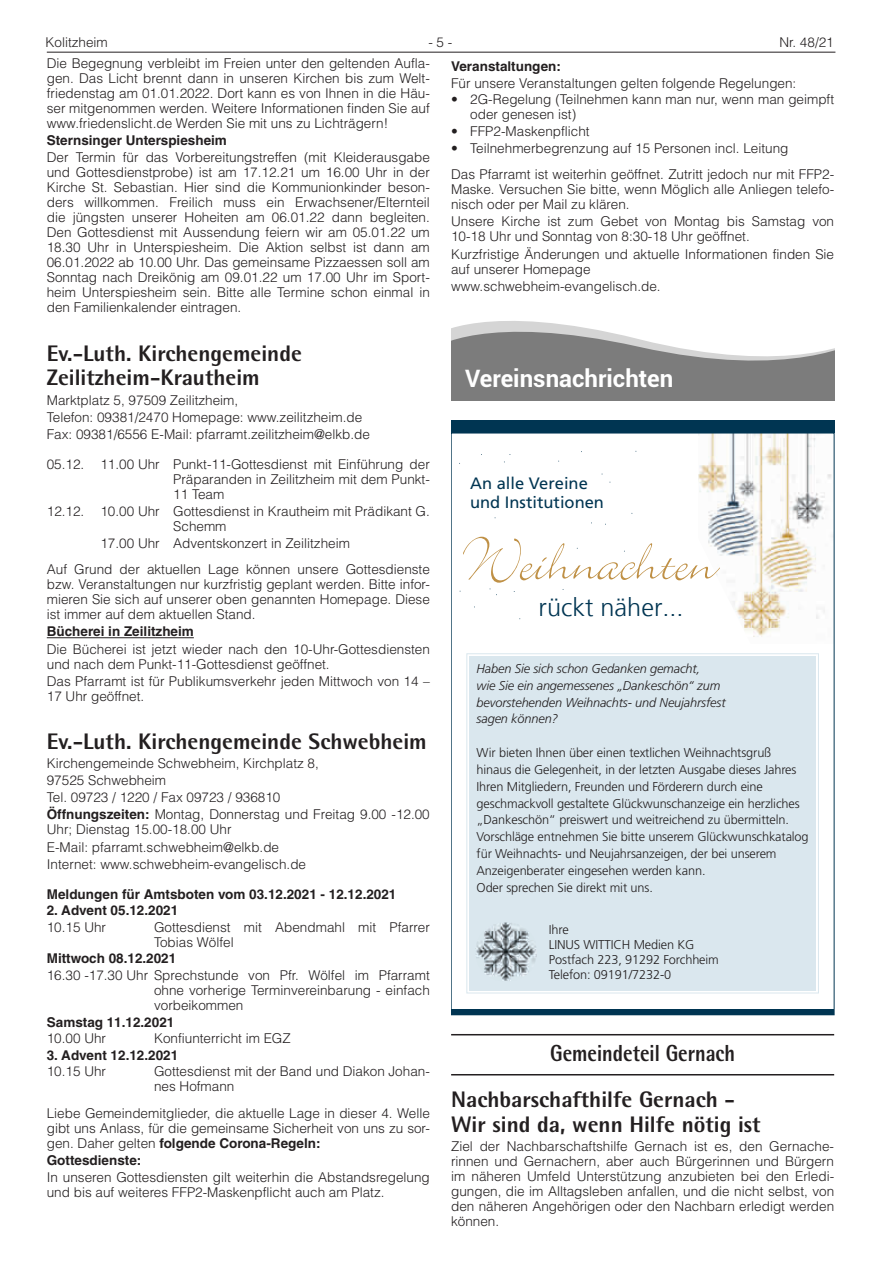
<style>
.page{position:relative;width:881px;height:1263px;background:#fff}
.page>*{position:absolute;margin:0;border:0;box-sizing:border-box;transform-origin:0 0}
.t1{font:67.5px "Bickley Script Plain";color:#bf9045;scale:.95 1}
.t2{font:300 25.35px "Frutiger";color:#003552}
.t3{font:700 24px "Roboto";color:#fff}
.t4{font:800 23.25px "Agfa Rotis Semisans";color:#231f20;scale:.85 1}
.t5{font:800 22.5px/24.8px "Agfa Rotis Semisans";color:#231f20}
.t6{font:16.5px/19.8px "Frutiger LT";color:#003552}
.t7{font:300 13.5px/15px "Helvetica LT";color:#231f20}
.t8{font:700 13.5px "Helvetica LT";color:#231f20}
.t9{font:300 12.75px/16.8px "Frutiger LT";letter-spacing:-.01em;color:#231f20}
.t10{font:italic 300 12.75px/16.8px "Frutiger LT";letter-spacing:-.01em;color:#231f20}
.s1{font-weight:700}
</style>
<div class="page">
<hr style="left:47px;top:52px;width:788px;height:1px;background:#231f20">
<hr style="left:451px;top:1034px;width:382px;height:1px;background:#231f20">
<hr style="left:451px;top:1074px;width:382px;height:1px;background:#231f20">
<svg style="left:451px;top:321px;width:382px;height:80px"></svg>
<img style="left:698px;top:435px;width:133px;height:202px">
<div style="left:451px;top:420px;width:382px;height:13px;background:#003552"></div>
<div style="left:451px;top:1009px;width:382px;height:6px;background:#003552"></div>
<div style="left:466px;top:653px;width:353px;height:341px;background:#dae7ee"></div>
<div style="left:469px;top:656px;width:346px;height:334px;border:3px solid #dae7ee"></div>
<img style="left:475px;top:922px;width:61px;height:59px">
<hr style="left:47px;top:637px;width:147px;height:1px;background:#231f20">
<p class="t7" style="left:45px;top:34px;width:64px">Kolitzheim</p>
<p class="t7" style="left:428px;top:34px;width:26px">- 5 -</p>
<p class="t7" style="left:779px;top:34px;width:56px">Nr. 48/21</p>
<p class="t8" style="left:451px;top:58px;width:111px">Veranstaltungen:</p>
<p class="t7" style="left:451px;top:75px;width:346px">Für unsere Veranstaltungen gelten folgende Regelungen:</p>
<p class="t7" style="left:470px;top:92px;width:365px;text-indent:-19px">• 2G-Regelung (Teilnehmen kann man nur, wenn man geimpft oder genesen ist)</p>
<p class="t7" style="left:451px;top:124px;width:140px">• FFP2-Maskenpflicht</p>
<p class="t7" style="left:451px;top:135px;width:384px;line-height:26.5px">• Teilnehmerbegrenzung auf 15 Personen incl. Leitung<br>Das Pfarramt ist weiterhin geöffnet. Zutritt jedoch nur mit FFP2-</p>
<p class="t7" style="left:451px;top:182px;width:384px">Maske. Versuchen Sie bitte, wenn Möglich alle Anliegen telefo&shy;nisch oder per Mail zu klären.</p>
<p class="t7" style="left:451px;top:214px;width:384px">Unsere Kirche ist zum Gebet von Montag bis Samstag von<br>10-18 Uhr und Sonntag von 8:30-18 Uhr geöffnet.</p>
<p class="t7" style="left:451px;top:246px;width:384px">Kurzfristige Änderungen und aktuelle Informationen finden Sie auf unserer Homepage</p>
<p class="t7" style="left:451px;top:278px;width:211px">www.schwebheim-evangelisch.de.</p>
<p class="t7" style="left:47px;top:56px;width:384px;text-align:justify">Die Begegnung verbleibt im Freien unter den geltenden Aufla&shy;gen. Das Licht brennt dann in unseren Kirchen bis zum Welt&shy;friedenstag am 01.01.2022. Dort kann es von Ihnen in die Häu&shy;ser mitgenommen werden. Weitere Informationen finden Sie auf www.friedenslicht.de Werden Sie mit uns zu Lichträgern!</p>
<p class="t8" style="left:47px;top:132px;width:181px">Sternsinger Unterspiesheim</p>
<p class="t7" style="left:47px;top:150px;width:384px;text-align:justify">Der Termin für das Vorbereitungstreffen (mit Kleiderausgabe und Gottesdienstprobe) ist am 17.12.21 um 16.00 Uhr in der Kirche St. Sebastian. Hier sind die Kommunionkinder beson&shy;ders willkommen. Freilich muss ein Erwachsener/Elternteil die jüngsten unserer Hoheiten am 06.01.22 dann begleiten.<br>Den Gottesdienst mit Aussendung feiern wir am 05.01.22 um 18.30 Uhr in Unterspiesheim. Die Aktion selbst ist dann am 06.01.2022 ab 10.00 Uhr. Das gemeinsame Pizzaessen soll am Sonntag nach Dreikönig am 09.01.22 um 17.00 Uhr im Sport&shy;heim Unterspiesheim sein. Bitte alle Termine schon einmal in den Familienkalender eintragen.</p>
<h3 class="t5" style="left:47px;top:340px;width:256px">Ev.-Luth. Kirchengemeinde<br>Zeilitzheim-Krautheim</h3>
<p class="t7" style="left:47px;top:391px;width:324px;line-height:17.1px">Marktplatz 5, 97509 Zeilitzheim,<br>Telefon: 09381/2470 Homepage: www.zeilitzheim.de<br>Fax: 09381/6556 E-Mail: pfarramt.zeilitzheim@elkb.de</p>
<p class="t7" style="left:173px;top:457px;width:258px;text-align:justify;text-indent:-126px">05.12. 11.00 Uhr Punkt-11-Gottesdienst mit Einführung der Präparanden in Zeilitzheim mit dem Punkt-11 Team</p>
<p class="t7" style="left:173px;top:504px;width:258px;text-indent:-126px">12.12. 10.00 Uhr Gottesdienst in Krautheim mit Prädikant G.<br>Schemm</p>
<p class="t7" style="left:47px;top:530px;width:384px;line-height:26.5px;text-indent:54px">17.00 Uhr Adventskonzert in Zeilitzheim<br>Auf Grund der aktuellen Lage können unsere Gottesdienste</p>
<p class="t7" style="left:47px;top:577px;width:384px;text-align:justify">bzw. Veranstaltungen nur kurzfristig geplant werden. Bitte infor&shy;mieren Sie sich auf unserer oben genannten Homepage. Diese ist immer auf dem aktuellen Stand.</p>
<p class="t8" style="left:47px;top:623px;width:148px">Bücherei in Zeilitzheim</p>
<p class="t7" style="left:47px;top:641px;width:384px">Die Bücherei ist jetzt wieder nach den 10-Uhr-Gottesdiensten und nach dem Punkt-11-Gottesdienst geöffnet.</p>
<p class="t7" style="left:47px;top:673px;width:384px">Das Pfarramt ist für Publikumsverkehr jeden Mittwoch von 14 –<br>17 Uhr geöffnet.</p>
<h3 class="t5" style="left:47px;top:728px;width:381px">Ev.-Luth. Kirchengemeinde Schwebheim</h3>
<p class="t7" style="left:47px;top:754px;width:384px;line-height:17.1px">Kirchengemeinde Schwebheim, Kirchplatz 8,<br>97525 Schwebheim<br>Tel. 09723 / 1220 / Fax 09723 / 936810<br><span class="s1">Öffnungszeiten:</span> Montag, Donnerstag und Freitag 9.00 -12.00</p>
<p class="t7" style="left:47px;top:821px;width:261px;line-height:17.1px">Uhr; Dienstag 15.00-18.00 Uhr<br>E-Mail: pfarramt.schwebheim@elkb.de<br>Internet: www.schwebheim-evangelisch.de</p>
<p class="t8" style="left:47px;top:886px;width:351px">Meldungen für Amtsboten vom 03.12.2021 - 12.12.2021</p>
<p class="t8" style="left:47px;top:902px;width:133px">2. Advent 05.12.2021</p>
<p class="t7" style="left:47px;top:919px;width:61px">10.15 Uhr</p>
<p class="t7" style="left:154px;top:919px;width:277px">Gottesdienst mit Abendmahl mit Pfarrer<br>Tobias Wölfel</p>
<p class="t8" style="left:47px;top:950px;width:131px">Mittwoch 08.12.2021</p>
<p class="t7" style="left:154px;top:968px;width:277px;text-align:justify;text-indent:-107px">16.30 -17.30 Uhr Sprechstunde von Pfr. Wölfel im Pfarramt ohne vorherige Terminvereinbarung - einfach vorbeikommen</p>
<p class="t8" style="left:47px;top:1013px;width:129px">Samstag 11.12.2021</p>
<p class="t7" style="left:47px;top:1031px;width:61px">10.00 Uhr</p>
<p class="t7" style="left:154px;top:1031px;width:138px">Konfiunterricht im EGZ</p>
<p class="t8" style="left:47px;top:1047px;width:133px">3. Advent 12.12.2021</p>
<p class="t7" style="left:47px;top:1064px;width:61px">10.15 Uhr</p>
<p class="t7" style="left:154px;top:1064px;width:277px">Gottesdienst mit der Band und Diakon Johan&shy;nes Hofmann</p>
<p class="t7" style="left:47px;top:1105px;width:384px;text-align:justify">Liebe Gemeindemitglieder, die aktuelle Lage in dieser 4. Welle gibt uns Anlass, für die gemeinsame Sicherheit von uns zu sor&shy;gen. Daher gelten <span class="s1">folgende Corona-Regeln:</span></p>
<p class="t8" style="left:47px;top:1152px;width:96px">Gottesdienste:</p>
<p class="t7" style="left:47px;top:1170px;width:384px">In unseren Gottesdiensten gilt weiterhin die Abstandsregelung und bis auf weiteres FFP2-Maskenpflicht auch am Platz.</p>
<h3 class="t3" style="left:465px;top:362px;width:209px">Vereinsnachrichten</h3>
<p class="t6" style="left:470px;top:473px;width:135px">An alle Vereine und Institutionen</p>
<h1 class="t1" style="left:461px;top:516px;width:269px">Weihnachten</h1>
<h2 class="t2" style="left:538px;top:593px;width:146px">rückt näher...</h2>
<p class="t10" style="left:476px;top:660px;width:250px">Haben Sie sich schon Gedanken gemacht,<br>wie Sie ein angemessenes „Dankeschön“ zum bevorstehenden Weihnachts- und Neujahrsfest sagen können?</p>
<p class="t9" style="left:476px;top:744px;width:333px">Wir bieten Ihnen über einen textlichen Weihnachtsgruß hinaus die Gelegenheit, in der letzten Ausgabe dieses Jahres Ihren Mitgliedern, Freunden und Förderern durch eine geschmackvoll gestaltete Glückwunschanzeige ein herzliches „Dankeschön“ preiswert und weitreichend zu übermitteln.<br>Vorschläge entnehmen Sie bitte unserem Glückwunschkatalog für Weihnachts- und Neujahrsanzeigen, der bei unserem Anzeigenberater eingesehen werden kann.<br>Oder sprechen Sie direkt mit uns.</p>
<p class="t9" style="left:548px;top:922px;width:171px;line-height:15.3px">Ihre<br>LINUS WITTICH Medien KG<br>Postfach 223, 91292 Forchheim<br>Telefon: 09191/7232-0</p>
<h3 class="t4" style="left:550px;top:1038px;width:219px">Gemeindeteil Gernach</h3>
<h3 class="t5" style="left:451px;top:1086px;width:311px">Nachbarschafthilfe Gernach -<br>Wir sind da, wenn Hilfe nötig ist</h3>
<p class="t7" style="left:451px;top:1138px;width:384px;text-align:justify">Ziel der Nachbarschaftshilfe Gernach ist es, den Gernache&shy;rinnen und Gernachern, aber auch Bürgerinnen und Bürgern im näheren Umfeld Unterstützung anzubieten bei den Erledi&shy;gungen, die im Alltagsleben anfallen, und die nicht selbst, von den näheren Angehörigen oder den Nachbarn erledigt werden können.</p>
</div>
